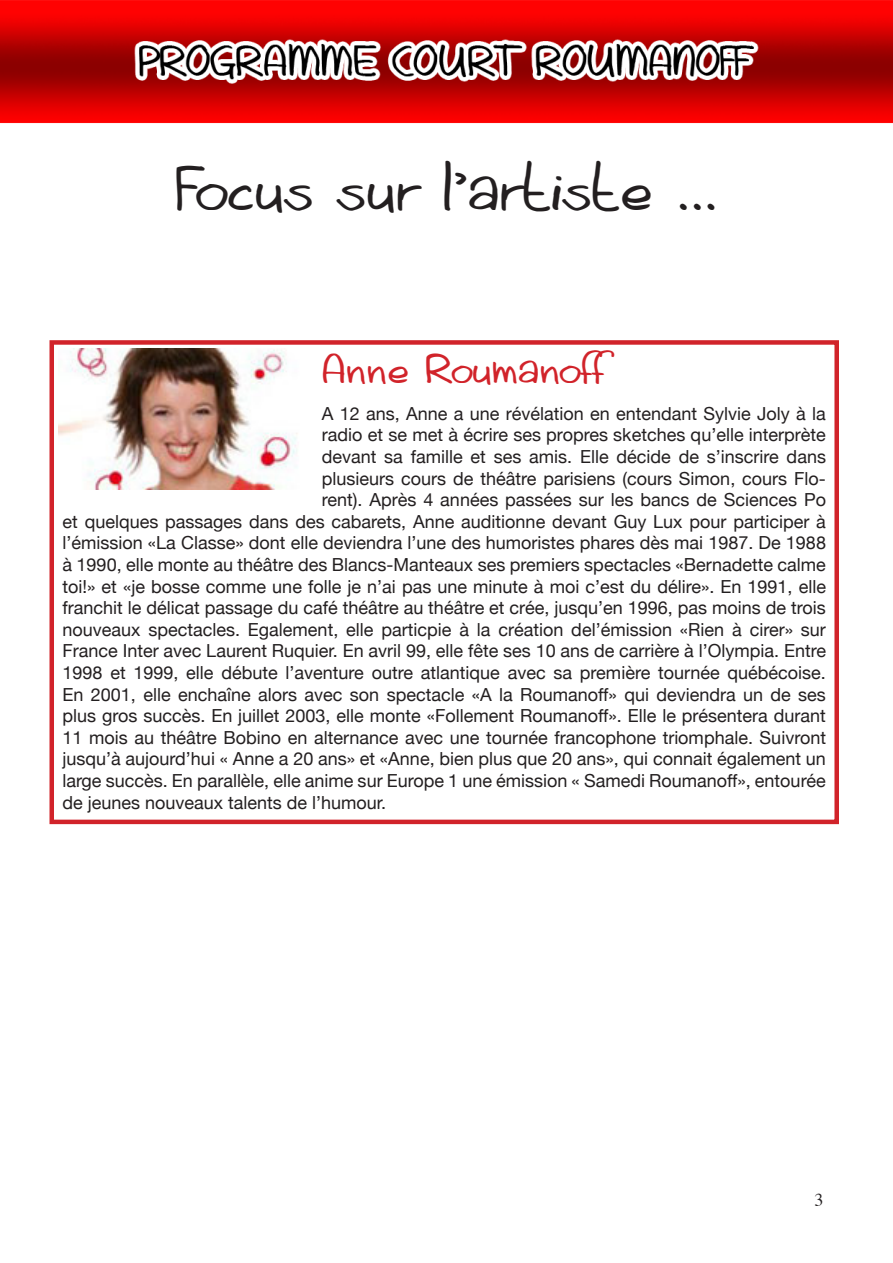
<style>
.page{position:relative;width:893px;height:1263px;background:#fff}
.page>*{position:absolute;margin:0;border:0;box-sizing:border-box;transform-origin:0 0}
.t1{font:45px "Aint Nothing Fancy Expanded Regula";color:#231f20}
.t2{font:30px "Aint Nothing Fancy Expanded Regula";color:#d1232a}
.t3{font:18px "Helvetica Neue";color:#231f20}
.t4{font:18px "Times";color:#231f20}
</style>
<div class="page">
<img style="left:0;top:1px;width:893px;height:824px">
<div style="left:50px;top:340px;width:789px;height:484px;border:4px solid #d1232a"></div>
<img style="left:58px;top:349px;width:255px;height:141px">
<p class="t1" style="left:175px;top:169px;width:544px">Focus sur l'artiste ...</p>
<p class="t2" style="left:322px;top:355px;width:283px">Anne Roumanoff</p>
<p class="t3" style="left:322px;top:403px;width:506px">A 12 ans, Anne a une révélation en entendant Sylvie Joly à la</p>
<p class="t3" style="left:322px;top:424px;width:506px">radio et se met à écrire ses propres sketches qu’elle interprète</p>
<p class="t3" style="left:322px;top:446px;width:506px">devant sa famille et ses amis. Elle décide de s’inscrire dans</p>
<p class="t3" style="left:322px;top:467px;width:506px">plusieurs cours de théâtre parisiens (cours Simon, cours Flo-</p>
<p class="t3" style="left:322px;top:489px;width:506px">rent). Après 4 années passées sur les bancs de Sciences Po</p>
<p class="t3" style="left:63px;top:511px;width:765px">et quelques passages dans des cabarets, Anne auditionne devant Guy Lux pour participer à</p>
<p class="t3" style="left:63px;top:532px;width:765px">l’émission «La Classe» dont elle deviendra l’une des humoristes phares dès mai 1987. De 1988</p>
<p class="t3" style="left:63px;top:554px;width:765px">à 1990, elle monte au théâtre des Blancs-Manteaux ses premiers spectacles «Bernadette calme</p>
<p class="t3" style="left:63px;top:575px;width:765px">toi!» et «je bosse comme une folle je n’ai pas une minute à moi c’est du délire». En 1991, elle</p>
<p class="t3" style="left:63px;top:597px;width:765px">franchit le délicat passage du café théâtre au théâtre et crée, jusqu’en 1996, pas moins de trois</p>
<p class="t3" style="left:63px;top:619px;width:765px">nouveaux spectacles. Egalement, elle particpie à la création del’émission «Rien à cirer» sur</p>
<p class="t3" style="left:63px;top:640px;width:765px">France Inter avec Laurent Ruquier. En avril 99, elle fête ses 10 ans de carrière à l’Olympia. Entre</p>
<p class="t3" style="left:63px;top:662px;width:765px">1998 et 1999, elle débute l’aventure outre atlantique avec sa première tournée québécoise.</p>
<p class="t3" style="left:63px;top:683px;width:765px">En 2001, elle enchaîne alors avec son spectacle «A la Roumanoff» qui deviendra un de ses</p>
<p class="t3" style="left:63px;top:705px;width:765px">plus gros succès. En juillet 2003, elle monte «Follement Roumanoff». Elle le présentera durant</p>
<p class="t3" style="left:63px;top:727px;width:765px">11 mois au théâtre Bobino en alternance avec une tournée francophone triomphale. Suivront</p>
<p class="t3" style="left:63px;top:748px;width:765px">jusqu’à aujourd’hui « Anne a 20 ans» et «Anne, bien plus que 20 ans», qui connait également un</p>
<p class="t3" style="left:63px;top:770px;width:765px">large succès. En parallèle, elle anime sur Europe 1 une émission « Samedi Roumanoff», entourée</p>
<p class="t3" style="left:63px;top:791px;width:325px">de jeunes nouveaux talents de l’humour.</p>
<p class="t4" style="left:814px;top:1183px;width:10px">3</p>
</div>
